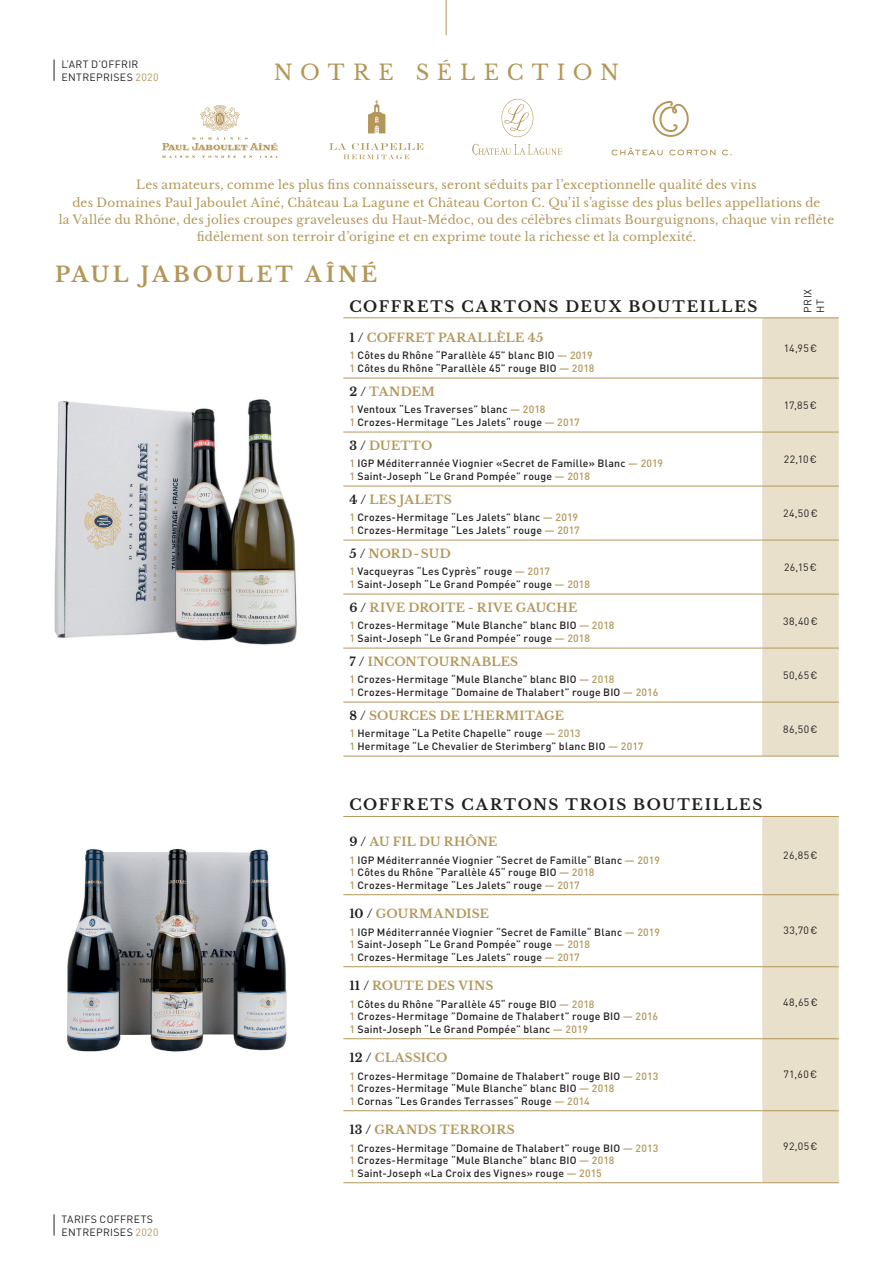
<style>
.page{position:relative;width:893px;height:1263px;background:#fff}
.page>*{position:absolute;margin:0;border:0;box-sizing:border-box;transform-origin:0 0}
.t1{font:700 21px "Libre Baskerville";letter-spacing:.16em;color:#b39759}
.t2{font:21px "Libre Baskerville";letter-spacing:.38em;color:#b39759}
.t3{font:700 15px "Libre Baskerville";letter-spacing:.11em;color:#231f20}
.t4{font:12px/17.4px "Libre Baskerville";letter-spacing:.015em;color:#b39759;text-align:center}
.t5{font:700 12px "Libre Baskerville";letter-spacing:.025em;color:#b39759}
.t6{font:500 10.5px/12.6px "DIN Pro";letter-spacing:.02em;color:#231f20}
.t7{font:10.5px "DIN Pro";letter-spacing:.035em;color:#231f20}
.t8{font:10.5px/12.6px "DIN Pro";letter-spacing:.03em;color:#231f20}
.s1{color:#b39759}
.s2{color:#231f20}
</style>
<div class="page">
<hr style="left:446px;top:0;width:1px;height:35px;background:#b39759">
<svg style="left:54px;top:1214px;width:1px;height:21px"></svg>
<svg style="left:54px;top:60px;width:1px;height:21px"></svg>
<div style="left:762px;top:318px;width:77px;height:438px;background:#e8e0cb"></div>
<hr style="left:343px;top:317px;width:419px;height:1px;background:#b39759">
<hr style="left:762px;top:317px;width:77px;height:1px;background:#b39759">
<hr style="left:343px;top:378px;width:419px;height:1px;background:#b39759">
<hr style="left:762px;top:378px;width:77px;height:1px;background:#b39759">
<hr style="left:343px;top:432px;width:419px;height:1px;background:#b39759">
<hr style="left:762px;top:432px;width:77px;height:1px;background:#b39759">
<hr style="left:343px;top:486px;width:419px;height:1px;background:#b39759">
<hr style="left:762px;top:486px;width:77px;height:1px;background:#b39759">
<hr style="left:343px;top:540px;width:419px;height:1px;background:#b39759">
<hr style="left:762px;top:540px;width:77px;height:1px;background:#b39759">
<hr style="left:343px;top:594px;width:419px;height:1px;background:#b39759">
<hr style="left:762px;top:594px;width:77px;height:1px;background:#b39759">
<hr style="left:343px;top:648px;width:419px;height:1px;background:#b39759">
<hr style="left:762px;top:648px;width:77px;height:1px;background:#b39759">
<hr style="left:343px;top:702px;width:419px;height:1px;background:#b39759">
<hr style="left:762px;top:702px;width:77px;height:1px;background:#b39759">
<hr style="left:343px;top:756px;width:419px;height:1px;background:#b39759">
<hr style="left:762px;top:756px;width:77px;height:1px;background:#b39759">
<div style="left:762px;top:817px;width:77px;height:365px;background:#e8e0cb"></div>
<hr style="left:343px;top:816px;width:419px;height:1px;background:#b39759">
<hr style="left:762px;top:816px;width:77px;height:1px;background:#b39759">
<hr style="left:343px;top:894px;width:419px;height:1px;background:#b39759">
<hr style="left:762px;top:894px;width:77px;height:1px;background:#b39759">
<hr style="left:343px;top:966px;width:419px;height:1px;background:#b39759">
<hr style="left:762px;top:966px;width:77px;height:1px;background:#b39759">
<hr style="left:343px;top:1038px;width:419px;height:1px;background:#b39759">
<hr style="left:762px;top:1038px;width:77px;height:1px;background:#b39759">
<hr style="left:343px;top:1110px;width:419px;height:1px;background:#b39759">
<hr style="left:762px;top:1110px;width:77px;height:1px;background:#b39759">
<hr style="left:343px;top:1182px;width:419px;height:1px;background:#b39759">
<hr style="left:762px;top:1182px;width:77px;height:1px;background:#b39759">
<img style="left:67px;top:848px;width:220px;height:204px">
<img style="left:54px;top:399px;width:243px;height:246px">
<svg style="left:329px;top:143px;width:94px;height:16px"></svg>
<svg style="left:368px;top:100px;width:18px;height:33px"></svg>
<svg style="left:200px;top:105px;width:40px;height:26px"></svg>
<svg style="left:162px;top:137px;width:115px;height:21px"></svg>
<svg style="left:472px;top:144px;width:90px;height:11px"></svg>
<svg style="left:501px;top:99px;width:32px;height:38px"></svg>
<svg style="left:611px;top:148px;width:121px;height:7px"></svg>
<svg style="left:653px;top:101px;width:36px;height:36px"></svg>
<p class="t8" style="left:62px;top:58px;width:98px">L’ART D’OFFRIR<br>ENTREPRISES <span class="s1">2020</span></p>
<h1 class="t2" style="left:274px;top:60px;width:347px">NOTRE SÉLECTION</h1>
<p class="t4" style="left:59px;top:176px;width:777px">Les amateurs, comme les plus fins connaisseurs, seront séduits par l’exceptionnelle qualité des vins<br>des Domaines Paul Jaboulet Aîné, Château La Lagune et Château Corton C. Qu’il s’agisse des plus belles appellations de<br>la Vallée du Rhône, des jolies croupes graveleuses du Haut-Médoc, ou des célèbres climats Bourguignons, chaque vin reflète fidèlement son terroir d’origine et en exprime toute la richesse et la complexité.</p>
<h1 class="t1" style="left:55px;top:261px;width:324px">PAUL JABOULET AÎNÉ</h1>
<h2 class="t3" style="left:349px;top:297px;width:410px">COFFRETS CARTONS DEUX BOUTEILLES</h2>
<p class="t5" style="left:349px;top:330px;width:195px"><span class="s2">1 /</span> COFFRET PARALLÈLE 45</p>
<p class="t6" style="left:349px;top:348px;width:247px"><span class="s1">1</span> Côtes du Rhône “Parallèle 45” blanc BIO <span class="s1">— 2019<br>1</span> Côtes du Rhône “Parallèle 45” rouge BIO <span class="s1">— 2018</span></p>
<p class="t8" style="left:801px;top:313px;width:25px;rotate:-90deg">PRIX<br>HT</p>
<p class="t7" style="left:784px;top:340px;width:35px">14,95€</p>
<p class="t5" style="left:349px;top:384px;width:87px"><span class="s2">2 /</span> TANDEM</p>
<p class="t6" style="left:349px;top:402px;width:232px"><span class="s1">1</span> Ventoux “Les Traverses” blanc <span class="s1">— 2018<br>1</span> Crozes-Hermitage “Les Jalets“ rouge <span class="s1">— 2017</span></p>
<p class="t7" style="left:784px;top:397px;width:35px">17,85€</p>
<p class="t5" style="left:349px;top:438px;width:84px"><span class="s2">3 /</span> DUETTO</p>
<p class="t6" style="left:349px;top:456px;width:315px"><span class="s1">1</span> IGP Méditerrannée Viognier «Secret de Famille» Blanc <span class="s1">— 2019<br>1</span> Saint-Joseph “Le Grand Pompée” rouge <span class="s1">— 2018</span></p>
<p class="t7" style="left:784px;top:451px;width:35px">22,10€</p>
<p class="t5" style="left:349px;top:492px;width:104px"><span class="s2">4 /</span> LES JALETS</p>
<p class="t6" style="left:349px;top:510px;width:232px"><span class="s1">1</span> Crozes-Hermitage “Les Jalets” blanc <span class="s1">— 2019<br>1</span> Crozes-Hermitage “Les Jalets” rouge <span class="s1">— 2017</span></p>
<p class="t7" style="left:783px;top:505px;width:36px">24,50€</p>
<p class="t5" style="left:349px;top:546px;width:103px"><span class="s2">5 /</span> NORD-SUD</p>
<p class="t6" style="left:349px;top:564px;width:242px"><span class="s1">1</span> Vacqueyras “Les Cyprès“ rouge <span class="s1">— 2017<br>1</span> Saint-Joseph “Le Grand Pompée” rouge <span class="s1">— 2018</span></p>
<p class="t7" style="left:784px;top:559px;width:34px">26,15€</p>
<p class="t5" style="left:349px;top:600px;width:229px"><span class="s2">6 /</span> RIVE DROITE - RIVE GAUCHE</p>
<p class="t6" style="left:349px;top:618px;width:267px"><span class="s1">1</span> Crozes-Hermitage “Mule Blanche” blanc BIO <span class="s1">— 2018<br>1</span> Saint-Joseph “Le Grand Pompée” rouge <span class="s1">— 2018</span></p>
<p class="t7" style="left:783px;top:613px;width:36px">38,40€</p>
<p class="t5" style="left:349px;top:654px;width:170px"><span class="s2">7 /</span> INCONTOURNABLES</p>
<p class="t6" style="left:349px;top:672px;width:310px"><span class="s1">1</span> Crozes-Hermitage “Mule Blanche” blanc BIO <span class="s1">— 2018<br>1</span> Crozes-Hermitage “Domaine de Thalabert” rouge BIO <span class="s1">— 2016</span></p>
<p class="t7" style="left:783px;top:667px;width:36px">50,65€</p>
<p class="t5" style="left:349px;top:708px;width:216px"><span class="s2">8 /</span> SOURCES DE L’HERMITAGE</p>
<p class="t6" style="left:349px;top:726px;width:295px"><span class="s1">1</span> Hermitage “La Petite Chapelle” rouge <span class="s1">— 2013<br>1</span> Hermitage “Le Chevalier de Sterimberg” blanc BIO <span class="s1">— 2017</span></p>
<p class="t7" style="left:783px;top:721px;width:36px">86,50€</p>
<p class="t8" style="left:62px;top:1212px;width:98px">TARIFS COFFRETS<br>ENTREPRISES <span class="s1">2020</span></p>
<h2 class="t3" style="left:349px;top:796px;width:414px">COFFRETS CARTONS TROIS BOUTEILLES</h2>
<p class="t5" style="left:349px;top:834px;width:150px"><span class="s2">9 /</span> AU FIL DU RHÔNE</p>
<p class="t6" style="left:349px;top:852px;width:312px"><span class="s1">1</span> IGP Méditerrannée Viognier “Secret de Famille“ Blanc <span class="s1">— 2019<br>1</span> Côtes du Rhône “Parallèle 45“ rouge BIO <span class="s1">— 2018<br>1</span> Crozes-Hermitage “Les Jalets” rouge <span class="s1">— 2017</span></p>
<p class="t7" style="left:783px;top:847px;width:36px">26,85€</p>
<p class="t5" style="left:349px;top:906px;width:141px"><span class="s2">10 /</span> GOURMANDISE</p>
<p class="t6" style="left:349px;top:924px;width:312px"><span class="s1">1</span> IGP Méditerrannée Viognier “Secret de Famille“ Blanc <span class="s1">— 2019<br>1</span> Saint-Joseph “Le Grand Pompée” rouge <span class="s1">— 2018<br>1</span> Crozes-Hermitage “Les Jalets” rouge <span class="s1">— 2017</span></p>
<p class="t7" style="left:783px;top:922px;width:36px">33,70€</p>
<p class="t5" style="left:349px;top:978px;width:145px"><span class="s2">11 /</span> ROUTE DES VINS</p>
<p class="t6" style="left:349px;top:996px;width:310px"><span class="s1">1</span> Côtes du Rhône “Parallèle 45“ rouge BIO <span class="s1">— 2018<br>1</span> Crozes-Hermitage ”Domaine de Thalabert” rouge BIO <span class="s1">— 2016<br>1</span> Saint-Joseph “Le Grand Pompée” blanc <span class="s1">— 2019</span></p>
<p class="t7" style="left:783px;top:994px;width:36px">48,65€</p>
<p class="t5" style="left:349px;top:1050px;width:100px"><span class="s2">12 /</span> CLASSICO</p>
<p class="t6" style="left:349px;top:1068px;width:310px"><span class="s1">1</span> Crozes-Hermitage ”Domaine de Thalabert” rouge BIO <span class="s1">— 2013<br>1</span> Crozes-Hermitage “Mule Blanche” blanc BIO <span class="s1">— 2018<br>1</span> Cornas “Les Grandes Terrasses“ Rouge <span class="s1">— 2014</span></p>
<p class="t7" style="left:784px;top:1066px;width:35px">71,60€</p>
<p class="t5" style="left:349px;top:1122px;width:167px"><span class="s2">13 /</span> GRANDS TERROIRS</p>
<p class="t6" style="left:349px;top:1140px;width:310px"><span class="s1">1</span> Crozes-Hermitage ”Domaine de Thalabert” rouge BIO <span class="s1">— 2013<br>1</span> Crozes-Hermitage “Mule Blanche” blanc BIO <span class="s1">— 2018<br>1</span> Saint-Joseph «La Croix des Vignes» rouge <span class="s1">— 2015</span></p>
<p class="t7" style="left:783px;top:1138px;width:36px">92,05€</p>
</div>
